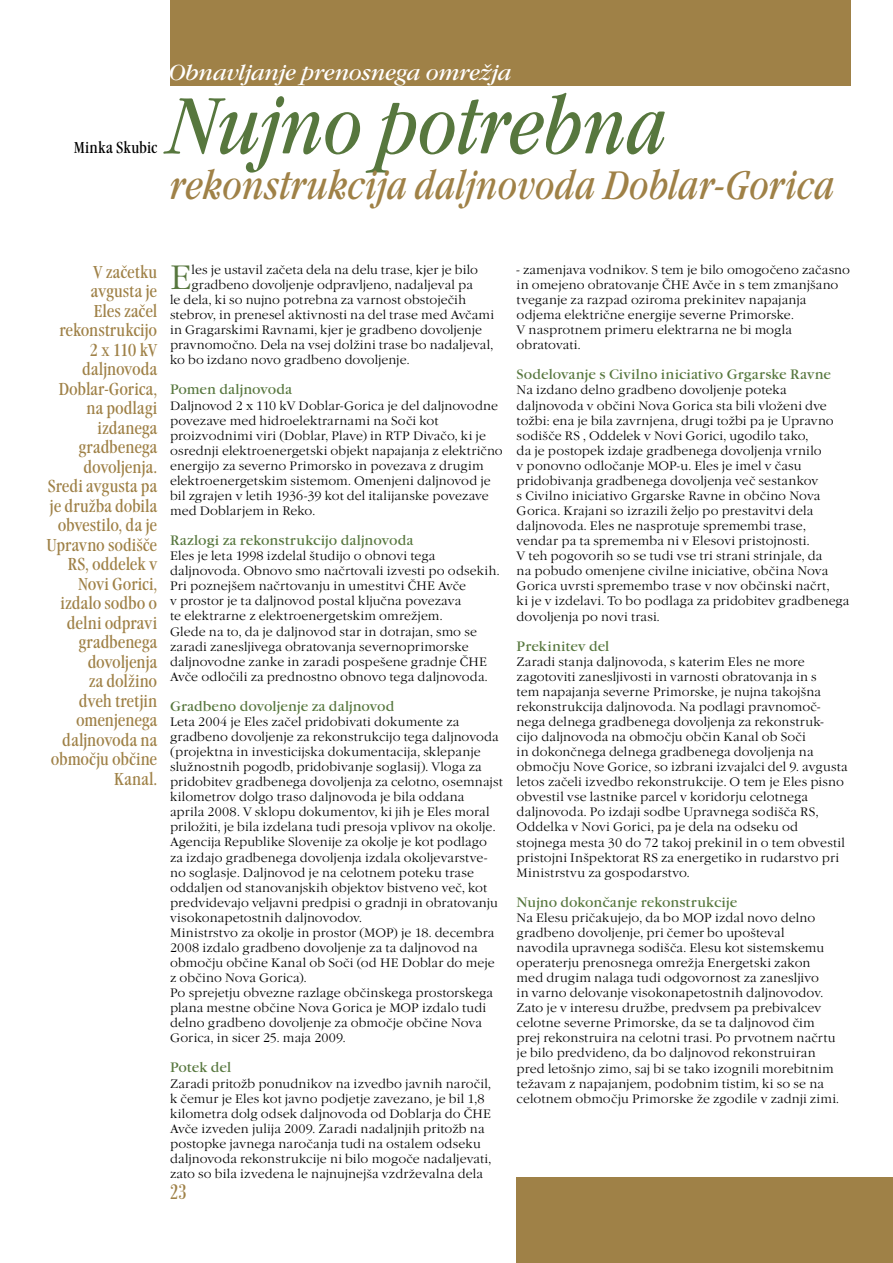
<style>
.page{position:relative;width:893px;height:1263px;background:#fff}
.page>*{position:absolute;margin:0;border:0;box-sizing:border-box;transform-origin:0 0}
.t1{font:italic condensed 82.5px "Garamond Itc TEE";letter-spacing:-.01em;color:#57773e}
.t2{font:italic condensed 41.25px "Garamond Itc TEE";color:#9f8147}
.t3{font:35.25px "Garamond Itc TEE Ligh";color:#57773e}
.t4{font:italic 22.5px "Garamond Itc TEE";letter-spacing:-.015em;color:#fff}
.t5{font:condensed 22.5px "Bodoni Ant TEE";color:#9f8147}
.t6{font:condensed 18px/19.5px "Garamond Itc TEE";letter-spacing:-.01em;color:#9f8147;text-align:right}
.t7{font:condensed 16.5px "Garamond Itc TEE";letter-spacing:.01em;color:#000}
.t8{font:14.25px "Garamond Itc TEE";color:#57773e}
.t9{font:12.75px/15px "Garamond Itc TEE Ligh";letter-spacing:.005em;color:#000}
</style>
<div class="page">
<div style="left:517px;top:1178px;width:376px;height:85px;background:#9f8147"></div>
<div style="left:170px;top:0;width:680px;height:85px;background:#9f8147"></div>
<h3 class="t4" style="left:169px;top:60px;width:344px">Obnavljanje prenosnega omrežja</h3>
<h1 class="t1" style="left:167px;top:80px;width:502px">Nujno potrebna</h1>
<p class="t7" style="left:74px;top:139px;width:85px">Minka Skubic</p>
<h2 class="t2" style="left:170px;top:162px;width:666px">rekonstrukcija daljnovoda Doblar-Gorica</h2>
<p class="t6" style="left:47px;top:262px;width:112px">V začetku avgusta je<br>Eles začel rekonstrukcijo<br>2 x 110 kV daljnovoda<br>Doblar-Gorica, na podlagi izdanega gradbenega dovoljenja.<br>Sredi avgusta pa je družba dobila obvestilo, da je<br>Upravno sodišče<br>RS, oddelek v<br>Novi Gorici, izdalo sodbo o delni odpravi gradbenega dovoljenja<br>za dolžino<br>dveh tretjin omenjenega daljnovoda na območju občine<br>Kanal.</p>
<h3 class="t3" style="left:170px;top:258px;width:23px">E</h3>
<p class="t9" style="left:192px;top:262px;width:288px">les je ustavil začeta dela na delu trase, kjer je bilo</p>
<p class="t9" style="left:192px;top:277px;width:283px">gradbeno dovoljenje odpravljeno, nadaljeval pa</p>
<p class="t9" style="left:170px;top:293px;width:297px">le dela, ki so nujno potrebna za varnost obstoječih</p>
<p class="t9" style="left:170px;top:308px;width:326px">stebrov, in prenesel aktivnosti na del trase med Avčami</p>
<p class="t9" style="left:170px;top:323px;width:313px">in Gragarskimi Ravnami, kjer je gradbeno dovoljenje</p>
<p class="t9" style="left:170px;top:338px;width:325px">pravnomočno. Dela na vsej dolžini trase bo nadaljeval,</p>
<p class="t9" style="left:170px;top:353px;width:241px">ko bo izdano novo gradbeno dovoljenje.</p>
<p class="t8" style="left:170px;top:382px;width:124px">Pomen daljnovoda</p>
<p class="t9" style="left:170px;top:398px;width:334px">Daljnovod 2 x 110 kV Doblar-Gorica je del daljnovodne povezave med hidroelektrarnami na Soči kot proizvodnimi viri (Doblar, Plave) in RTP Divačo, ki je osrednji elektroenergetski objekt napajanja z električno energijo za severno Primorsko in povezava z drugim elektroenergetskim sistemom. Omenjeni daljnovod je bil zgrajen v letih 1936-39 kot del italijanske povezave med Doblarjem in Reko.</p>
<p class="t8" style="left:170px;top:532px;width:245px">Razlogi za rekonstrukcijo daljnovoda</p>
<p class="t9" style="left:170px;top:549px;width:331px">Eles je leta 1998 izdelal študijo o obnovi tega daljnovoda. Obnovo smo načrtovali izvesti po odsekih.<br>Pri poznejšem načrtovanju in umestitvi ČHE Avče<br>v prostor je ta daljnovod postal ključna povezava<br>te elektrarne z elektroenergetskim omrežjem.<br>Glede na to, da je daljnovod star in dotrajan, smo se zaradi zanesljivega obratovanja severnoprimorske daljnovodne zanke in zaradi pospešene gradnje ČHE Avče odločili za prednostno obnovo tega daljnovoda.</p>
<p class="t8" style="left:170px;top:698px;width:226px">Gradbeno dovoljenje za daljnovod</p>
<p class="t9" style="left:170px;top:714px;width:334px">Leta 2004 je Eles začel pridobivati dokumente za gradbeno dovoljenje za rekonstrukcijo tega daljnovoda (projektna in investicijska dokumentacija, sklepanje služnostnih pogodb, pridobivanje soglasij). Vloga za pridobitev gradbenega dovoljenja za celotno, osemnajst kilometrov dolgo traso daljnovoda je bila oddana<br>aprila 2008. V sklopu dokumentov, ki jih je Eles moral priložiti, je bila izdelana tudi presoja vplivov na okolje.<br>Agencija Republike Slovenije za okolje je kot podlago za izdajo gradbenega dovoljenja izdala okoljevarstve&shy;no soglasje. Daljnovod je na celotnem poteku trase oddaljen od stanovanjskih objektov bistveno več, kot predvidevajo veljavni predpisi o gradnji in obratovanju visokonapetostnih daljnovodov.<br>Ministrstvo za okolje in prostor (MOP) je 18. decembra 2008 izdalo gradbeno dovoljenje za ta daljnovod na območju občine Kanal ob Soči (od HE Doblar do meje z občino Nova Gorica).<br>Po sprejetju obvezne razlage občinskega prostorskega plana mestne občine Nova Gorica je MOP izdalo tudi delno gradbeno dovoljenje za območje občine Nova Gorica, in sicer 25. maja 2009.</p>
<p class="t8" style="left:170px;top:1060px;width:63px">Potek del</p>
<p class="t9" style="left:170px;top:1076px;width:323px">Zaradi pritožb ponudnikov na izvedbo javnih naročil, k čemur je Eles kot javno podjetje zavezano, je bil 1,8 kilometra dolg odsek daljnovoda od Doblarja do ČHE Avče izveden julija 2009. Zaradi nadaljnjih pritožb na postopke javnega naročanja tudi na ostalem odseku daljnovoda rekonstrukcije ni bilo mogoče nadaljevati, zato so bila izvedena le najnujnejša vzdrževalna dela</p>
<h3 class="t5" style="left:170px;top:1179px;width:18px">23</h3>
<p class="t9" style="left:517px;top:262px;width:335px">- zamenjava vodnikov. S tem je bilo omogočeno začasno in omejeno obratovanje ČHE Avče in s tem zmanjšano tveganje za razpad oziroma prekinitev napajanja odjema električne energije severne Primorske.<br>V nasprotnem primeru elektrarna ne bi mogla obratovati.</p>
<p class="t8" style="left:517px;top:367px;width:316px">Sodelovanje s Civilno iniciativo Grgarske Ravne</p>
<p class="t9" style="left:517px;top:383px;width:334px">Na izdano delno gradbeno dovoljenje poteka daljnovoda v občini Nova Gorica sta bili vloženi dve tožbi: ena je bila zavrnjena, drugi tožbi pa je Upravno sodišče RS , Oddelek v Novi Gorici, ugodilo tako,<br>da je postopek izdaje gradbenega dovoljenja vrnilo<br>v ponovno odločanje MOP-u. Eles je imel v času pridobivanja gradbenega dovoljenja več sestankov<br>s Civilno iniciativo Grgarske Ravne in občino Nova Gorica. Krajani so izrazili željo po prestavitvi dela daljnovoda. Eles ne nasprotuje spremembi trase, vendar pa ta sprememba ni v Elesovi pristojnosti.<br>V teh pogovorih so se tudi vse tri strani strinjale, da<br>na pobudo omenjene civilne iniciative, občina Nova Gorica uvrsti spremembo trase v nov občinski načrt,<br>ki je v izdelavi. To bo podlaga za pridobitev gradbenega dovoljenja po novi trasi.</p>
<p class="t8" style="left:517px;top:638px;width:94px">Prekinitev del</p>
<p class="t9" style="left:517px;top:654px;width:333px">Zaradi stanja daljnovoda, s katerim Eles ne more zagotoviti zanesljivosti in varnosti obratovanja in s<br>tem napajanja severne Primorske, je nujna takojšna rekonstrukcija daljnovoda. Na podlagi pravnomoč&shy;nega delnega gradbenega dovoljenja za rekonstruk&shy;cijo daljnovoda na območju občin Kanal ob Soči<br>in dokončnega delnega gradbenega dovoljenja na območju Nove Gorice, so izbrani izvajalci del 9. avgusta letos začeli izvedbo rekonstrukcije. O tem je Eles pisno obvestil vse lastnike parcel v koridorju celotnega daljnovoda. Po izdaji sodbe Upravnega sodišča RS, Oddelka v Novi Gorici, pa je dela na odseku od stojnega mesta 30 do 72 takoj prekinil in o tem obvestil pristojni Inšpektorat RS za energetiko in rudarstvo pri Ministrstvu za gospodarstvo.</p>
<p class="t8" style="left:517px;top:894px;width:222px">Nujno dokončanje rekonstrukcije</p>
<p class="t9" style="left:517px;top:910px;width:324px">Na Elesu pričakujejo, da bo MOP izdal novo delno gradbeno dovoljenje, pri čemer bo upošteval navodila upravnega sodišča. Elesu kot sistemskemu operaterju prenosnega omrežja Energetski zakon med drugim nalaga tudi odgovornost za zanesljivo<br>in varno delovanje visokonapetostnih daljnovodov.<br>Zato je v interesu družbe, predvsem pa prebivalcev celotne severne Primorske, da se ta daljnovod čim prej rekonstruira na celotni trasi. Po prvotnem načrtu je bilo predvideno, da bo daljnovod rekonstruiran pred letošnjo zimo, saj bi se tako izognili morebitnim težavam z napajanjem, podobnim tistim, ki so se na celotnem območju Primorske že zgodile v zadnji zimi.</p>
</div>
